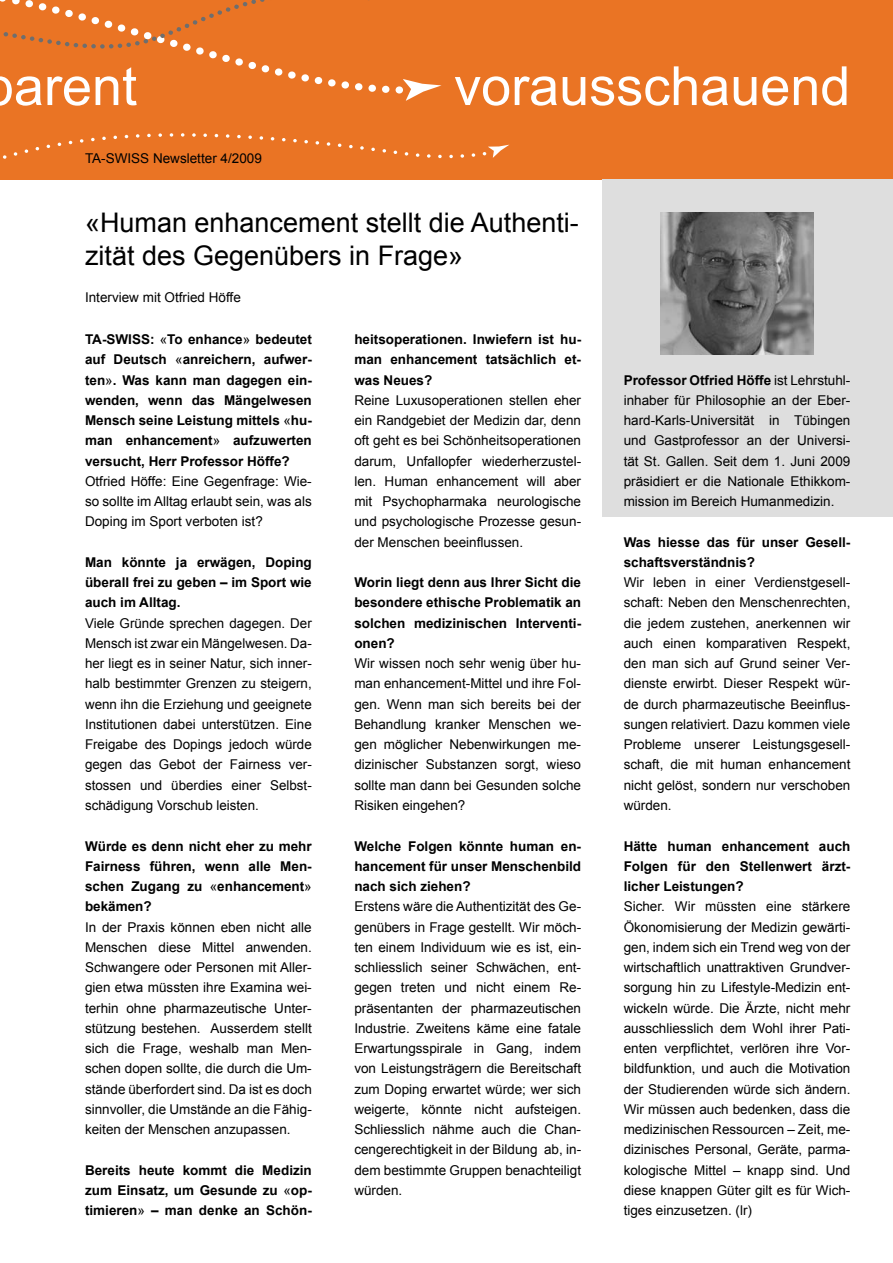
<style>
.page{position:relative;width:893px;height:1263px;background:#fff}
.page>*{position:absolute;margin:0;border:0;box-sizing:border-box;transform-origin:0 0}
.t1{font:54px "Arial";color:#fff}
.t2{font:27px/32.4px "Arial";color:#000}
.t3{font:13.5px/20.2px "Arial";color:#000;text-align:justify}
.t4{font:700 13.5px/20.2px "Arial";color:#000;text-align:justify}
.s1{font-weight:400}
.s2{font-weight:700}
</style>
<div class="page">
<div style="left:0;top:0;width:893px;height:179px;background:#ea7424"></div>
<svg style="left:3px;top:155px;width:4px;height:4px"></svg>
<svg style="left:14px;top:152px;width:4px;height:4px"></svg>
<svg style="left:24px;top:149px;width:4px;height:4px"></svg>
<svg style="left:35px;top:147px;width:4px;height:4px"></svg>
<svg style="left:46px;top:145px;width:4px;height:3px"></svg>
<svg style="left:58px;top:142px;width:3px;height:4px"></svg>
<svg style="left:80px;top:139px;width:4px;height:4px"></svg>
<svg style="left:91px;top:138px;width:4px;height:3px"></svg>
<svg style="left:102px;top:137px;width:4px;height:3px"></svg>
<svg style="left:113px;top:136px;width:4px;height:3px"></svg>
<svg style="left:136px;top:134px;width:3px;height:4px"></svg>
<svg style="left:147px;top:134px;width:4px;height:3px"></svg>
<svg style="left:158px;top:133px;width:4px;height:4px"></svg>
<svg style="left:170px;top:133px;width:3px;height:4px"></svg>
<svg style="left:181px;top:133px;width:3px;height:4px"></svg>
<svg style="left:192px;top:133px;width:4px;height:4px"></svg>
<svg style="left:203px;top:134px;width:4px;height:3px"></svg>
<svg style="left:226px;top:134px;width:3px;height:4px"></svg>
<svg style="left:237px;top:135px;width:4px;height:3px"></svg>
<svg style="left:248px;top:135px;width:4px;height:4px"></svg>
<svg style="left:259px;top:136px;width:4px;height:4px"></svg>
<svg style="left:271px;top:137px;width:3px;height:4px"></svg>
<svg style="left:282px;top:138px;width:4px;height:3px"></svg>
<svg style="left:293px;top:139px;width:4px;height:3px"></svg>
<svg style="left:304px;top:140px;width:4px;height:3px"></svg>
<svg style="left:315px;top:141px;width:4px;height:4px"></svg>
<svg style="left:327px;top:142px;width:3px;height:4px"></svg>
<svg style="left:338px;top:143px;width:4px;height:4px"></svg>
<svg style="left:349px;top:145px;width:4px;height:3px"></svg>
<svg style="left:360px;top:146px;width:4px;height:4px"></svg>
<svg style="left:371px;top:148px;width:4px;height:3px"></svg>
<svg style="left:382px;top:149px;width:4px;height:4px"></svg>
<svg style="left:393px;top:150px;width:4px;height:4px"></svg>
<svg style="left:405px;top:152px;width:3px;height:4px"></svg>
<svg style="left:416px;top:153px;width:3px;height:4px"></svg>
<svg style="left:427px;top:154px;width:4px;height:4px"></svg>
<svg style="left:438px;top:155px;width:4px;height:3px"></svg>
<svg style="left:449px;top:155px;width:4px;height:3px"></svg>
<svg style="left:460px;top:154px;width:4px;height:4px"></svg>
<svg style="left:472px;top:153px;width:3px;height:4px"></svg>
<svg style="left:483px;top:145px;width:26px;height:13px"></svg>
<div style="left:301px;top:74px;width:8px;height:8px;background:#fff;border-radius:3px"></div>
<div style="left:314px;top:77px;width:9px;height:7px;background:#fff;border-radius:3px"></div>
<div style="left:328px;top:79px;width:8px;height:8px;background:#fff;border-radius:3px"></div>
<div style="left:341px;top:81px;width:8px;height:8px;background:#fff;border-radius:50%"></div>
<svg style="left:355px;top:83px;width:8px;height:8px"></svg>
<svg style="left:368px;top:84px;width:8px;height:8px"></svg>
<div style="left:382px;top:86px;width:8px;height:7px;background:#fff;border-radius:50%"></div>
<div style="left:395px;top:86px;width:8px;height:8px;background:#fff;border-radius:50%"></div>
<svg style="left:403px;top:79px;width:39px;height:22px"></svg>
<svg style="left:0;top:0;width:296px;height:79px"></svg>
<div style="left:602px;top:179px;width:291px;height:338px;background:#dedede"></div>
<img style="left:661px;top:213px;width:152px;height:141px">
<h1 class="t1" style="left:14px;top:51px;width:125px">arent</h1>
<h1 class="t1" style="left:454px;top:51px;width:398px">vorausschauend</h1>
<p class="t3" style="left:85px;top:148px;width:178px">TA-SWISS Newsletter 4/2009</p>
<h2 class="t2" style="left:85px;top:207px;width:495px">«Human enhancement stellt die Authenti&shy;zität des Gegenübers in Frage»</h2>
<p class="t3" style="left:85px;top:287px;width:157px">Interview mit Otfried Höffe</p>
<p class="t4" style="left:85px;top:330px;width:228px">TA-SWISS: <span class="s1">«</span>To enhance<span class="s1">»</span> bedeutet auf Deutsch <span class="s1">«</span>anreichern, aufwer&shy;ten<span class="s1">»</span>. Was kann man dagegen ein&shy;wenden, wenn das Mängelwesen Mensch seine Leistung mittels <span class="s1">«</span>hu&shy;man enhancement<span class="s1">»</span> aufzuwerten versucht, Herr Professor Höffe?</p>
<p class="t3" style="left:85px;top:471px;width:228px">Otfried Höffe: Eine Gegenfrage: Wie&shy;so sollte im Alltag erlaubt sein, was als Doping im Sport verboten ist?</p>
<p class="t4" style="left:85px;top:552px;width:228px">Man könnte ja erwägen, Doping überall frei zu geben – im Sport wie auch im Alltag.</p>
<p class="t3" style="left:85px;top:613px;width:228px">Viele Gründe sprechen dagegen. Der Mensch ist zwar ein Mängelwesen. Da&shy;her liegt es in seiner Natur, sich inner&shy;halb bestimmter Grenzen zu steigern, wenn ihn die Erziehung und geeignete Institutionen dabei unterstützen. Eine Freigabe des Dopings jedoch würde gegen das Gebot der Fairness ver&shy;stossen und überdies einer Selbst&shy;schädigung Vorschub leisten.</p>
<p class="t4" style="left:85px;top:836px;width:228px">Würde es denn nicht eher zu mehr Fairness führen, wenn alle Men&shy;schen Zugang zu <span class="s1">«</span>enhancement<span class="s1">» </span>bekämen?</p>
<p class="t3" style="left:85px;top:917px;width:228px">In der Praxis können eben nicht alle Menschen diese Mittel anwenden.<br>Schwangere oder Personen mit Aller&shy;gien etwa müssten ihre Examina wei&shy;terhin ohne pharmazeutische Unter&shy;stützung bestehen. Ausserdem stellt sich die Frage, weshalb man Men&shy;schen dopen sollte, die durch die Um&shy;stände überfordert sind. Da ist es doch sinnvoller, die Umstände an die Fähig&shy;keiten der Menschen anzupassen.</p>
<p class="t4" style="left:85px;top:1160px;width:228px">Bereits heute kommt die Medizin zum Einsatz, um Gesunde zu <span class="s1">«</span>op&shy;timieren<span class="s1">»</span> – man denke an Schön-</p>
<p class="t4" style="left:354px;top:330px;width:228px">heitsoperationen. Inwiefern ist hu&shy;man enhancement tatsächlich et&shy;was Neues?</p>
<p class="t3" style="left:354px;top:390px;width:228px">Reine Luxusoperationen stellen eher ein Randgebiet der Medizin dar, denn oft geht es bei Schönheitsoperationen darum, Unfallopfer wiederherzustel&shy;len. Human enhancement will aber mit Psychopharmaka neurologische und psychologische Prozesse gesun&shy;der Menschen beeinflussen.</p>
<p class="t4" style="left:354px;top:573px;width:228px">Worin liegt denn aus Ihrer Sicht die besondere ethische Problematik an solchen medizinischen Interventi&shy;onen?</p>
<p class="t3" style="left:354px;top:653px;width:228px">Wir wissen noch sehr wenig über hu&shy;man enhancement-Mittel und ihre Fol&shy;gen. Wenn man sich bereits bei der Behandlung kranker Menschen we&shy;gen möglicher Nebenwirkungen me&shy;dizinischer Substanzen sorgt, wieso sollte man dann bei Gesunden solche Risiken eingehen?</p>
<p class="t4" style="left:354px;top:836px;width:228px">Welche Folgen könnte human en&shy;hancement für unser Menschenbild nach sich ziehen?</p>
<p class="t3" style="left:354px;top:896px;width:228px">Erstens wäre die Authentizität des Ge&shy;genübers in Frage gestellt. Wir möch&shy;ten einem Individuum wie es ist, ein&shy;schliesslich seiner Schwächen, ent&shy;gegen treten und nicht einem Re&shy;präsentanten der pharmazeutischen Industrie. Zweitens käme eine fatale Erwartungsspirale in Gang, indem von Leistungsträgern die Bereitschaft zum Doping erwartet würde; wer sich weigerte, könnte nicht aufsteigen.<br>Schliesslich nähme auch die Chan&shy;cengerechtigkeit in der Bildung ab, in&shy;dem bestimmte Gruppen benachteiligt würden.</p>
<p class="t3" style="left:624px;top:370px;width:228px"><span class="s2">Professor Otfried Höffe</span> ist Lehrstuhl&shy;inhaber für Philosophie an der Eber&shy;hard-Karls-Universität in Tübingen und Gastprofessor an der Universi&shy;tät St. Gallen. Seit dem 1. Juni 2009 präsidiert er die Nationale Ethikkom&shy;mission im Bereich Humanmedizin.</p>
<p class="t4" style="left:624px;top:532px;width:228px">Was hiesse das für unser Gesell&shy;schaftsverständnis?</p>
<p class="t3" style="left:624px;top:572px;width:228px">Wir leben in einer Verdienstgesell&shy;schaft: Neben den Menschenrechten, die jedem zustehen, anerkennen wir auch einen komparativen Respekt, den man sich auf Grund seiner Ver&shy;dienste erwirbt. Dieser Respekt wür&shy;de durch pharmazeutische Beeinflus&shy;sungen relativiert. Dazu kommen viele Probleme unserer Leistungsgesell&shy;schaft, die mit human enhancement nicht gelöst, sondern nur verschoben würden.</p>
<p class="t4" style="left:624px;top:836px;width:228px">Hätte human enhancement auch Folgen für den Stellenwert ärzt&shy;licher Leistungen?</p>
<p class="t3" style="left:624px;top:896px;width:228px">Sicher. Wir müssten eine stärkere Ökonomisierung der Medizin gewärti&shy;gen, indem sich ein Trend weg von der wirtschaftlich unattraktiven Grundver&shy;sorgung hin zu Lifestyle-Medizin ent&shy;wickeln würde. Die Ärzte, nicht mehr ausschliesslich dem Wohl ihrer Pati&shy;enten verpflichtet, verlören ihre Vor&shy;bildfunktion, und auch die Motivation der Studierenden würde sich ändern.<br>Wir müssen auch bedenken, dass die medizinischen Ressourcen – Zeit, me&shy;dizinisches Personal, Geräte, parma&shy;kologische Mittel – knapp sind. Und diese knappen Güter gilt es für Wich&shy;tiges einzusetzen. (lr)</p>
</div>
